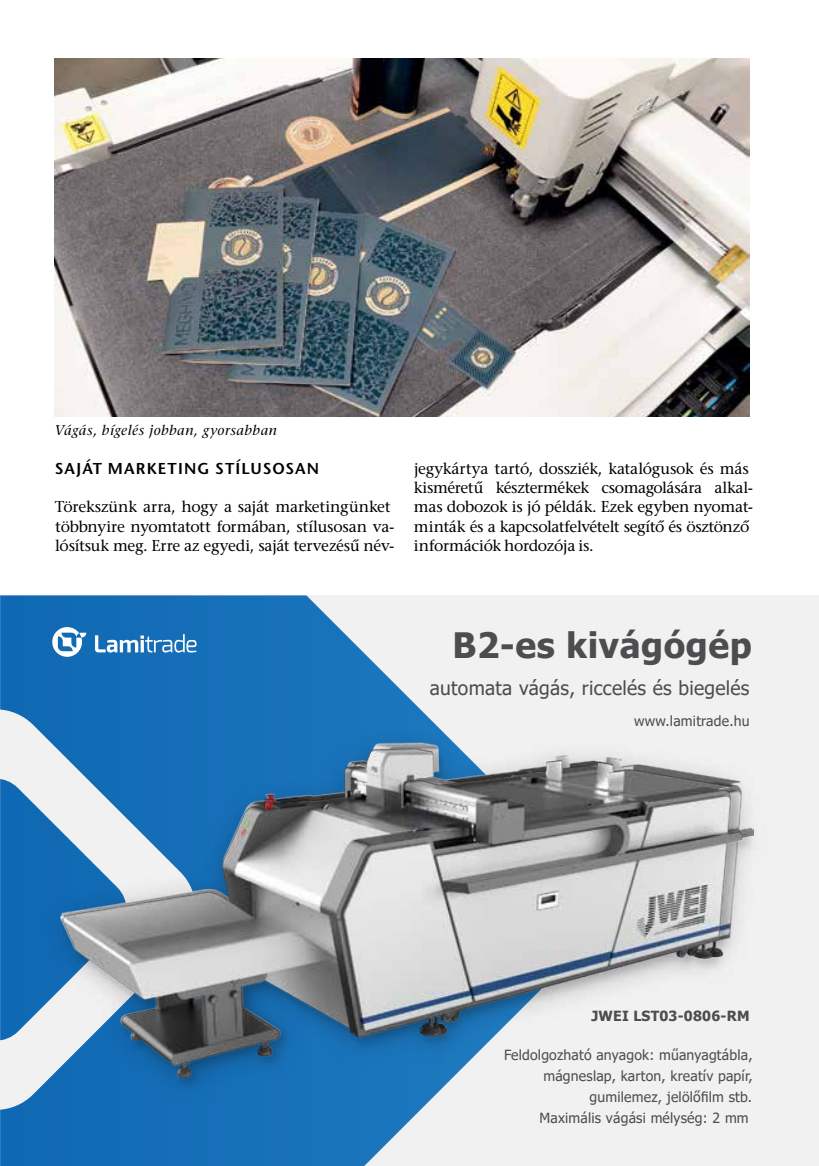
<style>
.page{position:relative;width:819px;height:1166px;background:#fff}
.page>*{position:absolute;margin:0;border:0;box-sizing:border-box;transform-origin:0 0}
.t1{font:700 35px "Tahoma";letter-spacing:.015em;color:#4d4d4f}
.t2{font:19.25px "Tahoma";letter-spacing:.015em;color:#4d4d4f}
.t3{font:15.75px/19.2px "ITC Stone Serif";letter-spacing:-.015em;color:#000}
.t4{font:600 15.75px "ITC Stone Sans";letter-spacing:.07em;color:#000}
.t5{font:14px/21px "Tahoma";letter-spacing:.015em;color:#4d4d4f;text-align:right}
.t6{font:italic 14px "ITC Stone Serif";letter-spacing:.035em;color:#000}
.t7{font:700 14px "Tahoma";letter-spacing:.015em;color:#4d4d4f}
</style>
<div class="page">
<img style="left:55px;top:58px;width:694px;height:358px">
<div style="left:0;top:595px;width:819px;height:571px;background:#f1f1f2"></div>
<svg style="left:0;top:595px;width:442px;height:571px"></svg>
<svg style="left:0;top:709px;width:201px;height:401px;fill:#116ab4"></svg>
<img style="left:28px;top:731px;width:726px;height:374px">
<svg style="left:95px;top:634px;width:101px;height:18px"></svg>
<svg style="left:52px;top:627px;width:34px;height:30px"></svg>
<p class="t6" style="left:55px;top:423px;width:224px">Vágás, bígelés jobban, gyorsabban</p>
<p class="t4" style="left:55px;top:460px;width:266px">SAJÁT MARKETING STÍLUSOSAN</p>
<p class="t3" style="left:55px;top:499px;width:341px">Törekszünk arra, hogy a saját marketingünket többnyire nyomtatott formában, stílusosan va&shy;lósítsuk meg. Erre az egyedi, saját tervezésű név-</p>
<p class="t3" style="left:413px;top:461px;width:341px">jegykártya tartó, dossziék, katalógusok és más kisméretű késztermékek csomagolására alkal&shy;mas dobozok is jó példák. Ezek egyben nyomat&shy;minták és a kapcsolatfelvételt segítő és ösztönző információk hordozója is.</p>
<h1 class="t1" style="left:452px;top:620px;width:301px">B2-es kivágógép</h1>
<p class="t2" style="left:430px;top:675px;width:321px">automata vágás, riccelés és biegelés</p>
<p class="t5" style="left:634px;top:711px;width:117px">www.lamitrade.hu</p>
<p class="t7" style="left:591px;top:1006px;width:160px">JWEI LST03-0806-RM</p>
<p class="t5" style="left:504px;top:1045px;width:250px">Feldolgozható anyagok: műanyagtábla, mágneslap, karton, kreatív papír, gumilemez, jelölőfilm stb.<br>Maximális vágási mélység: 2 mm</p>
</div>
